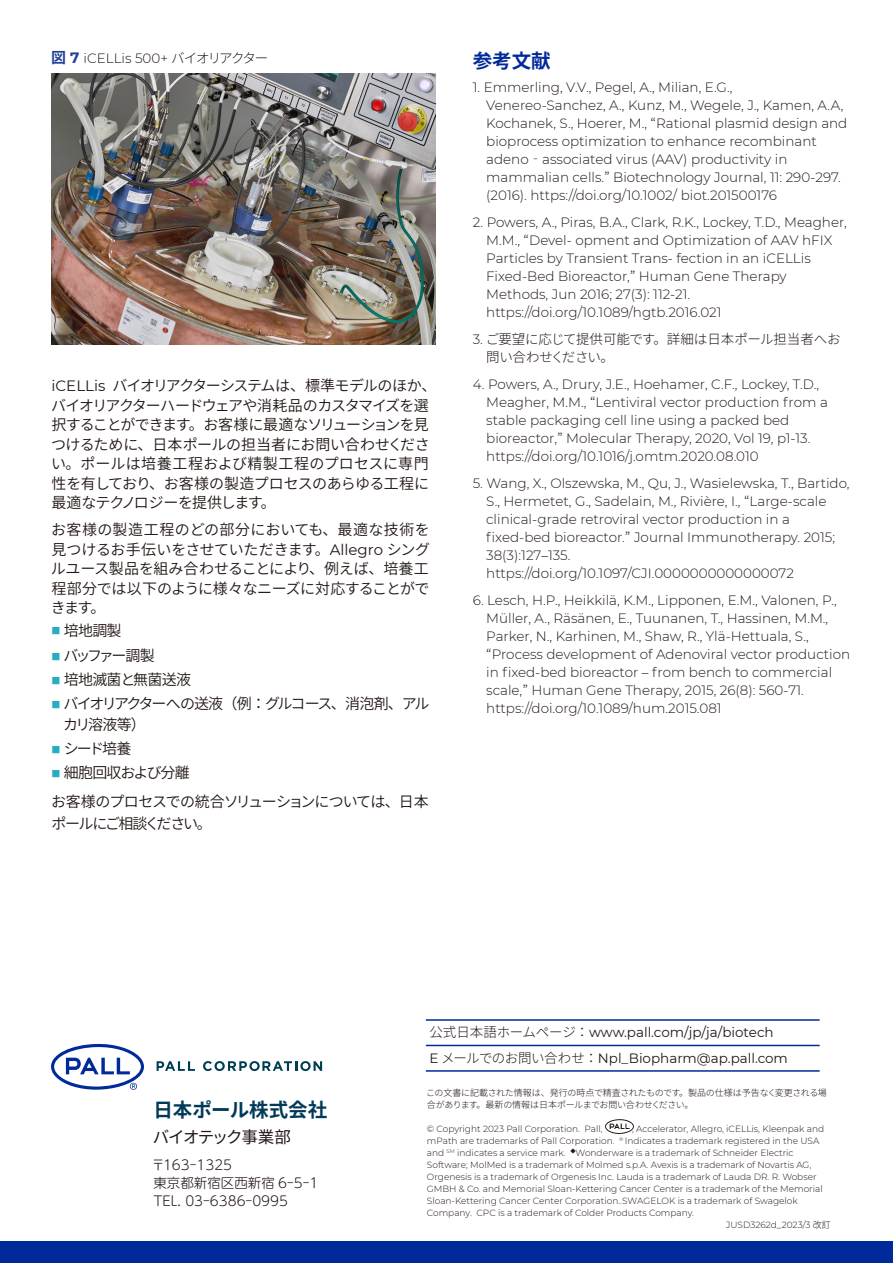
<style>
.page{position:relative;width:893px;height:1263px;background:#fff}
.page>*{position:absolute;margin:0;border:0;box-sizing:border-box;transform-origin:0 0}
.t1{font:700 19.5px "Source Han Sans JP";color:#003a58}
.t2{font:700 19.5px "Source Han Sans";color:#002a9a}
.t3{font:16.5px "Source Han Sans JP";letter-spacing:-.085em;color:#221714}
.t4{font:15px/19.5px "Source Han Sans";letter-spacing:-.05em;color:#221714}
.t5{font:15px/21px "Source Han Sans";letter-spacing:-.135em;color:#221714}
.t6{font:15px "Source Han Sans";letter-spacing:-.11em;color:#221714}
.t7{font:15px "Source Han Sans";letter-spacing:-.17em;color:#221714}
.t8{font:300 13.5px/18px "Montserrat";color:#221714}
.t9{font:13.5px/25.5px "Montserrat";color:#221714}
.t10{font:300 13.5px/18px "Source Han Sans";letter-spacing:-.015em;color:#221714}
.t11{font:300 13.5px/18px "UD Shin M Go Pr 6 N";color:#221714}
.t12{font:300 9px "Montserrat";color:#221714}
.t13{font:300 9px/12px "Source Han Sans JP";letter-spacing:-.02em;color:#221714}
.s1{font-family:"Source Han Sans";font-weight:700;font-size:15px;color:#224099}
.s2{font-weight:700;font-size:15px;color:#224099}
.s3{font-family:"Source Han Sans"}
.s4{font-family:"Montserrat"}
.s5{font-size:9px;color:#27adc2}
.s6{font-family:"Source Han Sans JP";font-weight:300}
</style>
<div class="page">
<img style="left:52px;top:73px;width:383px;height:271px">
<svg style="left:51px;top:1044px;width:93px;height:46px"></svg>
<svg style="left:157px;top:1061px;width:38px;height:10px"></svg>
<svg style="left:203px;top:1061px;width:119px;height:10px"></svg>
<hr style="left:426px;top:1019px;width:394px;height:2px;background:#002a9a">
<hr style="left:426px;top:1045px;width:394px;height:1px;background:#002a9a">
<hr style="left:426px;top:1070px;width:394px;height:2px;background:#002a9a">
<img style="left:606px;top:1119px;width:28px;height:14px">
<div style="left:0;top:1241px;width:893px;height:22px;background:#002a9a"></div>
<p class="t8" style="left:51px;top:49px;width:219px"><span class="s1">図</span> <span class="s2">7</span> iCELLis 500+ <span class="s3">バイオリアクター</span></p>
<p class="t4" style="left:51px;top:376px;width:387px"><span class="s4">iCELLis</span> バイオリアクターシステムは、標準モデルのほか、バイオリアクターハードウェアや消耗品のカスタマイズを選択することができます。お客様に最適なソリューションを見つけるために、日本ポールの担当者にお問い合わせください。ポールは培養工程および精製工程のプロセスに専門性を有しており、お客様の製造プロセスのあらゆる工程に最適なテクノロジーを提供します。</p>
<p class="t4" style="left:51px;top:520px;width:381px;text-align:justify">お客様の製造工程のどの部分においても、最適な技術を見つけるお手伝いをさせていただきます。<span class="s4">Allegro</span> シングルユース製品を組み合わせることにより、例えば、培養工程部分では以下のように様々なニーズに対応することができます。</p>
<p class="t4" style="left:51px;top:621px;width:72px"><span class="s5">■</span> 培地調製</p>
<p class="t7" style="left:51px;top:647px;width:105px"><span class="s5">■</span> バッファー調製</p>
<p class="t4" style="left:51px;top:670px;width:141px"><span class="s5">■</span> 培地滅菌と無菌送液</p>
<p class="t5" style="left:63px;top:693px;width:368px;text-indent:-12px"><span class="s5">■</span> バイオリアクターへの送液（例：グルコース、消泡剤、アルカリ溶液等）</p>
<p class="t4" style="left:51px;top:739px;width:81px"><span class="s5">■</span> シード培養</p>
<p class="t4" style="left:51px;top:759px;width:379px;line-height:28.5px"><span class="s5">■</span> 細胞回収および分離<br>お客様のプロセスでの統合ソリューションについては、日本</p>
<p class="t6" style="left:51px;top:815px;width:162px">ポールにご相談ください。</p>
<h1 class="t2" style="left:473px;top:50px;width:79px">参考文献</h1>
<p class="t8" style="left:486px;top:78px;width:363px;text-indent:-14px">1. Emmerling, V.V., Pegel, A., Milian, E.G., Venereo-Sanchez, A., Kunz, M., Wegele, J., Kamen, A.A, Kochanek, S., Hoerer, M., <span class="s3">“</span>Rational plasmid design and bioprocess optimization to enhance recombinant adeno<span class="s3">‐</span>associated virus (AAV) productivity in mammalian cells.<span class="s3">”</span> Biotechnology Journal, 11: 290-297. (2016). https://doi.org/10.1002/ biot.201500176</p>
<p class="t8" style="left:486px;top:213px;width:362px;text-indent:-14px">2. Powers, A., Piras, B.A., Clark, R.K., Lockey, T.D., Meagher, M.M., <span class="s3">“</span>Devel- opment and Optimization of AAV hFIX Particles by Transient Trans- fection in an iCELLis Fixed-Bed Bioreactor,<span class="s3">”</span> Human Gene Therapy Methods, Jun 2016; 27(3): 112-21. https://doi.org/10.1089/hgtb.2016.021</p>
<p class="t10" style="left:486px;top:331px;width:356px;text-indent:-14px"><span class="s4">3.</span> ご要望に応じて提供可能です。詳細は日本ポール担当者へお問い合わせください。</p>
<p class="t8" style="left:486px;top:375px;width:343px;text-indent:-14px">4. Powers, A., Drury, J.E., Hoehamer, C.F., Lockey, T.D., Meagher, M.M., <span class="s3">“</span>Lentiviral vector production from a stable packaging cell line using a packed bed bioreactor,<span class="s3">”</span> Molecular Therapy, 2020, Vol 19, p1-13. https://doi.org/10.1016/j.omtm.2020.08.010</p>
<p class="t8" style="left:486px;top:474px;width:365px;text-indent:-14px">5. Wang, X., Olszewska, M., Qu, J., Wasielewska, T., Bartido, S., Hermetet, G., Sadelain, M., Rivière, I., <span class="s3">“</span>Large-scale clinical-grade retroviral vector production in a fixed-bed bioreactor.<span class="s3">”</span> Journal Immunotherapy. 2015; 38(3):127–135. https://doi.org/10.1097/CJI.0000000000000072</p>
<p class="t8" style="left:486px;top:591px;width:365px;text-indent:-14px">6. Lesch, H.P., Heikkilä, K.M., Lipponen, E.M., Valonen, P., Müller, A., Räsänen, E., Tuunanen, T., Hassinen, M.M., Parker, N., Karhinen, M., Shaw, R., Ylä-Hettuala, S., <span class="s3">“</span>Process development of Adenoviral vector production in fixed-bed bioreactor – from bench to commercial scale,<span class="s3">”</span> Human Gene Therapy, 2015, 26(8): 560-71. https://doi.org/10.1089/hum.2015.081</p>
<h1 class="t1" style="left:153px;top:1099px;width:175px">日本ポール株式会社</h1>
<p class="t3" style="left:153px;top:1128px;width:140px">バイオテック事業部</p>
<p class="t11" style="left:151px;top:1155px;width:168px">〒163-1325<br>東京都新宿区西新宿 6-5-1<br>TEL. 03-6386-0995</p>
<p class="t9" style="left:429px;top:1019px;width:360px"><span class="s6">公式日本語ホームページ：</span>www.pall.com/jp/ja/biotech<br>E <span class="s6">メールでのお問い合わせ：</span>Npl_Biopharm@ap.pall.com</p>
<p class="t13" style="left:426px;top:1086px;width:402px">この文書に記載された情報は、発行の時点で精査されたものです。製品の仕様は予告なく変更される場合があります。最新の情報は日本ポールまでお問い合わせください。</p>
<p class="t12" style="left:427px;top:1122px;width:399px">© Copyright 2023 Pall Corporation. Pall, <span class="s3">　　</span> , Accelerator, Allegro, iCELLis, Kleenpak and</p>
<p class="t12" style="left:427px;top:1134px;width:394px">mPath are trademarks of Pall Corporation. <sup>®</sup> Indicates a trademark registered in the USA</p>
<p class="t12" style="left:427px;top:1146px;width:368px">and <sup>SM</sup> indicates a service mark. <sup>◆</sup>Wonderware is a trademark of Schneider Electric</p>
<p class="t12" style="left:427px;top:1158px;width:386px">Software; MolMed is a trademark of Molmed s.p.A. Avexis is a trademark of Novartis AG,</p>
<p class="t12" style="left:427px;top:1170px;width:391px">Orgenesis is a trademark of Orgenesis Inc. Lauda is a trademark of Lauda DR. R. Wobser</p>
<p class="t12" style="left:427px;top:1182px;width:397px">GMBH &amp; Co. and Memorial Sloan-Kettering Cancer Center is a trademark of the Memorial</p>
<p class="t12" style="left:427px;top:1194px;width:372px">Sloan-Kettering Cancer Center Corporation..SWAGELOK is a trademark of Swagelok</p>
<p class="t12" style="left:427px;top:1206px;width:269px">Company. CPC is a trademark of Colder Products Company.</p>
<p class="t12" style="left:726px;top:1218px;width:106px">JUSD3262d_2023/3 <span class="s3">改訂</span></p>
</div>
